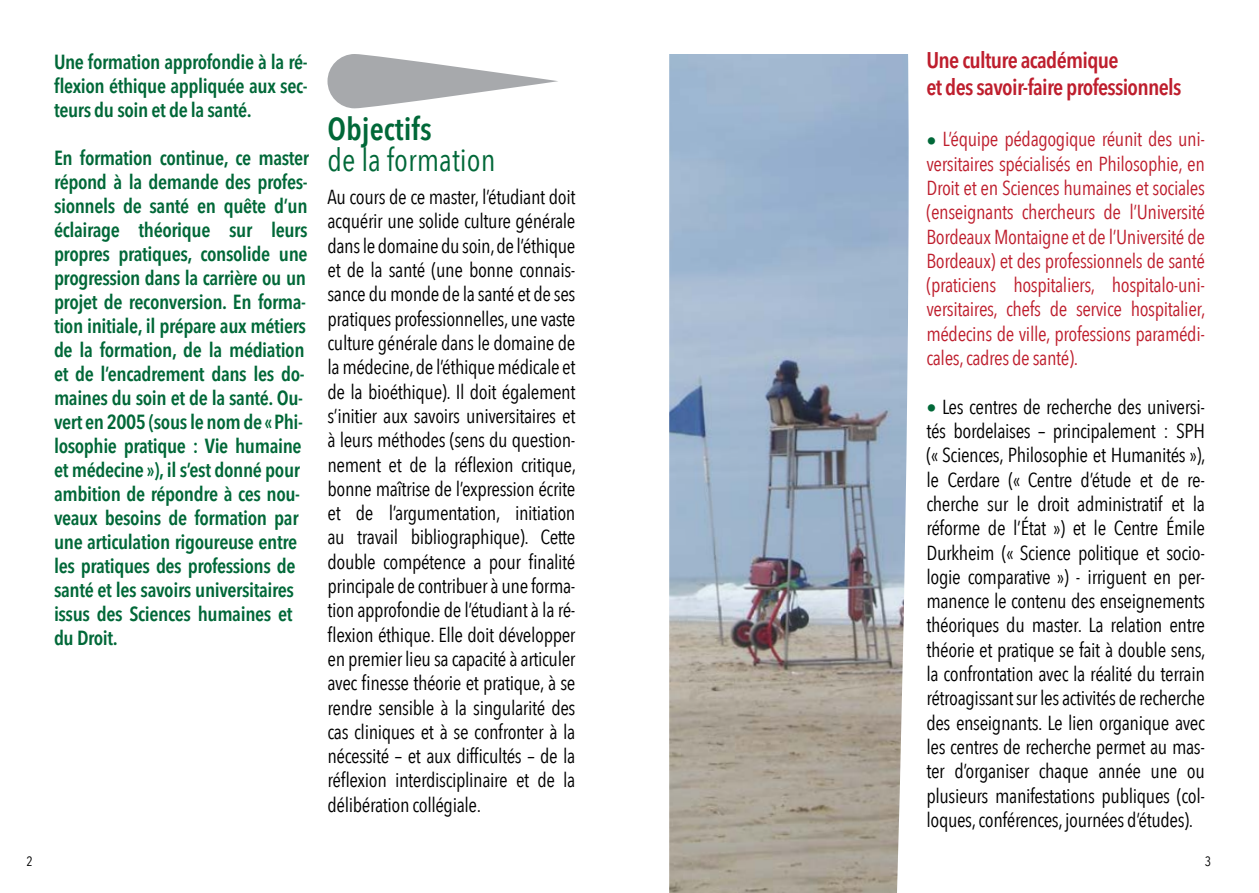
<style>
.page{position:relative;width:1259px;height:893px;background:#fff}
.page>*{position:absolute;margin:0;border:0;box-sizing:border-box;transform-origin:0 0}
.t1{font:31.5px "Avenir Next Condensed";color:#006838}
.t2{font:600 condensed 31.5px "Avenir Next LT Pro";color:#006838}
.t3{font:600 condensed 22.5px/27px "Avenir Next LT Pro";letter-spacing:-.03em;color:#be1e2d}
.t4{font:20.25px/24.3px "Avenir Next Condensed";letter-spacing:-.02em;color:#000;text-align:justify}
.t5{font:600 condensed 20.25px/24px "Avenir Next LT Pro";letter-spacing:-.02em;color:#006838;text-align:justify}
.t6{font:20.25px/24.3px "Avenir Next Condensed";letter-spacing:-.02em;color:#be1e2d;text-align:justify}
.t7{font:13.5px "Avenir Next Condensed";color:#000}
.s1{color:#006838}
</style>
<div class="page">
<img style="left:669px;top:54px;width:240px;height:839px">
<svg style="left:327px;top:54px;width:231px;height:54px;fill:#a7a9ac"></svg>
<p class="t5" style="left:54px;top:50px;width:255px">Une formation approfondie à la ré&shy;flexion éthique appliquée aux sec&shy;teurs du soin et de la santé.</p>
<p class="t5" style="left:54px;top:146px;width:256px;text-align:left">En formation continue, ce master répond à la demande des profes&shy;sionnels de santé en quête d’un éclairage théorique sur leurs propres pratiques, consolide une progression dans la carrière ou un projet de reconversion. En forma&shy;tion initiale, il prépare aux métiers de la formation, de la médiation et de l’encadrement dans les do&shy;maines du soin et de la santé. Ou&shy;vert en 2005 (sous le nom de « Phi&shy;losophie pratique : Vie humaine et médecine »), il s’est donné pour ambition de répondre à ces nou&shy;veaux besoins de formation par une articulation rigoureuse entre les pratiques des professions de santé et les savoirs universitaires issus des Sciences humaines et du Droit.</p>
<h1 class="t2" style="left:327px;top:110px;width:106px">Objectifs</h1>
<h1 class="t1" style="left:327px;top:133px;width:169px">de la formation</h1>
<p class="t4" style="left:327px;top:184px;width:250px">Au cours de ce master, l’étudiant doit acquérir une solide culture générale dans le domaine du soin, de l’éthique et de la santé (une bonne connais&shy;sance du monde de la santé et de ses pratiques professionnelles, une vaste culture générale dans le domaine de la médecine, de l’éthique médicale et de la bioéthique). Il doit également s’initier aux savoirs universitaires et à leurs méthodes (sens du question&shy;nement et de la réflexion critique, bonne maîtrise de l’expression écrite et de l’argumentation, initiation au travail bibliographique). Cette double compétence a pour finalité principale de contribuer à une forma&shy;tion approfondie de l’étudiant à la ré&shy;flexion éthique. Elle doit développer en premier lieu sa capacité à articuler avec finesse théorie et pratique, à se rendre sensible à la singularité des cas cliniques et à se confronter à la nécessité – et aux difficultés – de la réflexion interdisciplinaire et de la délibération collégiale.</p>
<p class="t3" style="left:926px;top:47px;width:257px">Une culture académique<br>et des savoir-faire professionnels</p>
<p class="t6" style="left:926px;top:126px;width:281px"><span class="s1">•</span> L’équipe pédagogique réunit des uni&shy;versitaires spécialisés en Philosophie, en Droit et en Sciences humaines et sociales (enseignants chercheurs de l’Université Bordeaux Montaigne et de l’Université de Bordeaux) et des professionnels de santé (praticiens hospitaliers, hospitalo-uni&shy;versitaires, chefs de service hospitalier, médecins de ville, professions paramédi&shy;cales, cadres de santé).</p>
<p class="t4" style="left:926px;top:393px;width:281px"><span class="s1">•</span> Les centres de recherche des universi&shy;tés bordelaises – principalement : SPH (« Sciences, Philosophie et Humanités »), le Cerdare (« Centre d’étude et de re&shy;cherche sur le droit administratif et la réforme de l’État ») et le Centre Émile Durkheim (« Science politique et socio&shy;logie comparative ») - irriguent en per&shy;manence le contenu des enseignements théoriques du master. La relation entre théorie et pratique se fait à double sens, la confrontation avec la réalité du terrain rétroagissant sur les activités de recherche des enseignants. Le lien organique avec les centres de recherche permet au mas&shy;ter d’organiser chaque année une ou plusieurs manifestations publiques (col&shy;loques, conférences, journées d’études).</p>
<p class="t7" style="left:26px;top:850px;width:8px">2</p>
<p class="t7" style="left:1205px;top:850px;width:8px">3</p>
</div>
